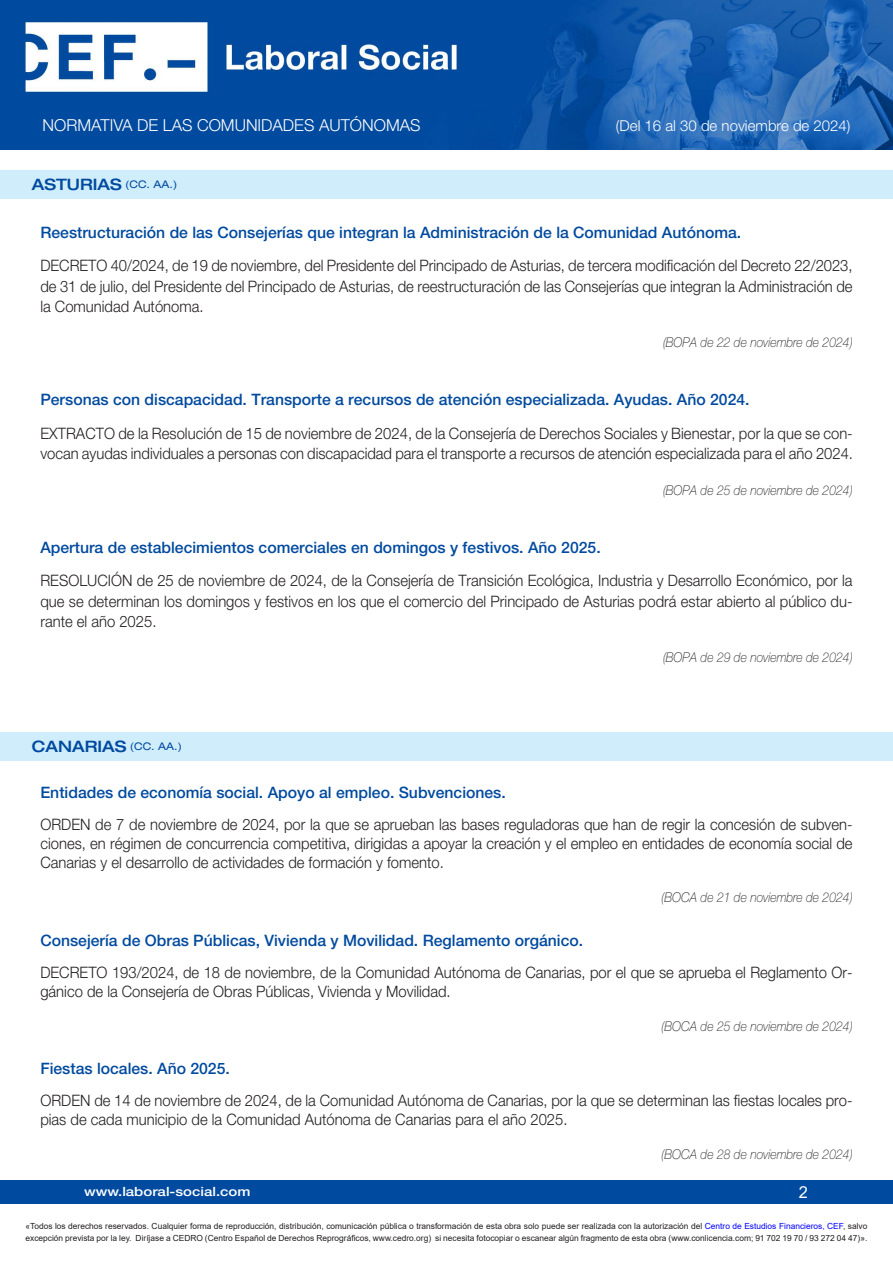
<style>
.page{position:relative;width:893px;height:1263px;background:#fff}
.page>*{position:absolute;margin:0;border:0;box-sizing:border-box;transform-origin:0 0}
.t1{font:300 16.5px "Helvetica Neue LT Std";color:#fff}
.t2{font:16.5px "Arial";color:#fff}
.Contenido{font:300 15.75px/20.5px "Helvetica Neue LT Std";color:#231f20;text-align:justify;scale:.94 1}
.Título-cabecera{font:500 15.75px "Helvetica Neue LT Std";color:#004a9f}
.Comunidades_division{font:500 expanded 15.75px "Helvetica Neue LT Std";color:#004a9f}
.t3{font:300 15px "Helvetica Neue LT Std";color:#fff}
.publicación{font:italic 100 13.5px "Helvetica Neue LT Std";color:#231f20;scale:.9 1}
.t4{font:500 12.75px "Helvetica Neue LT Std";color:#fff;scale:1.18 1}
.t5{font:8.4px/12px "Arial";color:#231f20}
.s1{font-weight:400;font-size:10.5px}
.s2{color:#00f}
</style>
<div class="page">
<div style="left:0;top:1180px;width:893px;height:23px;background:#004a9f"></div>
<img style="left:0;top:0;width:893px;height:149px">
<div style="left:0;top:170px;width:893px;height:28px;background:#cfedfb"></div>
<div style="left:0;top:732px;width:893px;height:28px;background:#cfedfb"></div>
<p class="t1" style="left:43px;top:115px;width:379px">NORMATIVA DE LAS COMUNIDADES AUTÓNOMAS</p>
<p class="t3" style="left:616px;top:117px;width:236px">(Del 16 al 30 de noviembre de 2024)</p>
<p class="Comunidades_division" style="left:32px;top:174px;width:147px">ASTURIAS <span class="s1">(CC. AA.)</span></p>
<p class="Título-cabecera" style="left:40px;top:223px;width:702px">Reestructuración de las Consejerías que integran la Administración de la Comunidad Autónoma.</p>
<p class="Contenido" style="left:40px;top:255px;width:866px">DECRETO 40/2024, de 19 de noviembre, del Presidente del Principado de Asturias, de tercera modificación del Decreto 22/2023, de 31 de julio, del Presidente del Principado de Asturias, de reestructuración de las Consejerías que integran la Administración de la Comunidad Autónoma.</p>
<p class="publicación" style="left:663px;top:335px;width:212px">(BOPA de 22 de noviembre de 2024)</p>
<p class="Título-cabecera" style="left:40px;top:390px;width:711px">Personas con discapacidad. Transporte a recursos de atención especializada. Ayudas. Año 2024.</p>
<p class="Contenido" style="left:40px;top:423px;width:866px">EXTRACTO de la Resolución de 15 de noviembre de 2024, de la Consejería de Derechos Sociales y Bienestar, por la que se con&shy;vocan ayudas individuales a personas con discapacidad para el transporte a recursos de atención especializada para el año 2024.</p>
<p class="publicación" style="left:663px;top:482px;width:212px">(BOPA de 25 de noviembre de 2024)</p>
<p class="Título-cabecera" style="left:40px;top:538px;width:562px">Apertura de establecimientos comerciales en domingos y festivos. Año 2025.</p>
<p class="Contenido" style="left:40px;top:570px;width:865px">RESOLUCIÓN de 25 de noviembre de 2024, de la Consejería de Transición Ecológica, Industria y Desarrollo Económico, por la que se determinan los domingos y festivos en los que el comercio del Principado de Asturias podrá estar abierto al público du&shy;rante el año 2025.</p>
<p class="publicación" style="left:663px;top:650px;width:212px">(BOPA de 29 de noviembre de 2024)</p>
<p class="Comunidades_division" style="left:32px;top:736px;width:152px">CANARIAS <span class="s1">(CC. AA.)</span></p>
<p class="Título-cabecera" style="left:40px;top:783px;width:467px">Entidades de economía social. Apoyo al empleo. Subvenciones.</p>
<p class="Contenido" style="left:40px;top:815px;width:866px;line-height:19px">ORDEN de 7 de noviembre de 2024, por la que se aprueban las bases reguladoras que han de regir la concesión de subven&shy;ciones, en régimen de concurrencia competitiva, dirigidas a apoyar la creación y el empleo en entidades de economía social de Canarias y el desarrollo de actividades de formación y fomento.</p>
<p class="publicación" style="left:662px;top:889px;width:214px">(BOCA de 21 de noviembre de 2024)</p>
<p class="Título-cabecera" style="left:40px;top:931px;width:544px">Consejería de Obras Públicas, Vivienda y Movilidad. Reglamento orgánico.</p>
<p class="Contenido" style="left:40px;top:962px;width:865px;line-height:19px">DECRETO 193/2024, de 18 de noviembre, de la Comunidad Autónoma de Canarias, por el que se aprueba el Reglamento Or&shy;gánico de la Consejería de Obras Públicas, Vivienda y Movilidad.</p>
<p class="publicación" style="left:662px;top:1018px;width:214px">(BOCA de 25 de noviembre de 2024)</p>
<p class="Título-cabecera" style="left:40px;top:1059px;width:191px">Fiestas locales. Año 2025.</p>
<p class="Contenido" style="left:40px;top:1091px;width:865px;line-height:19px">ORDEN de 14 de noviembre de 2024, de la Comunidad Autónoma de Canarias, por la que se determinan las fiestas locales pro&shy;pias de cada municipio de la Comunidad Autónoma de Canarias para el año 2025.</p>
<p class="publicación" style="left:662px;top:1147px;width:214px">(BOCA de 28 de noviembre de 2024)</p>
<p class="t4" style="left:84px;top:1184px;width:143px">www.laboral-social.com</p>
<p class="t2" style="left:799px;top:1180px;width:11px">2</p>
<p class="t5" style="left:26px;top:1220px;width:843px">«Todos los derechos reservados. Cualquier forma de reproducción, distribución, comunicación pública o transformación de esta obra solo puede ser realizada con la autorización del <span class="s2">Centro de Estudios Financieros, CEF</span>, salvo excepción prevista por la ley. Diríjase a CEDRO (Centro Español de Derechos Reprográficos, www.cedro.org) si necesita fotocopiar o escanear algún fragmento de esta obra (www.conlicencia.com; 91 702 19 70 / 93 272 04 47)».</p>
</div>
